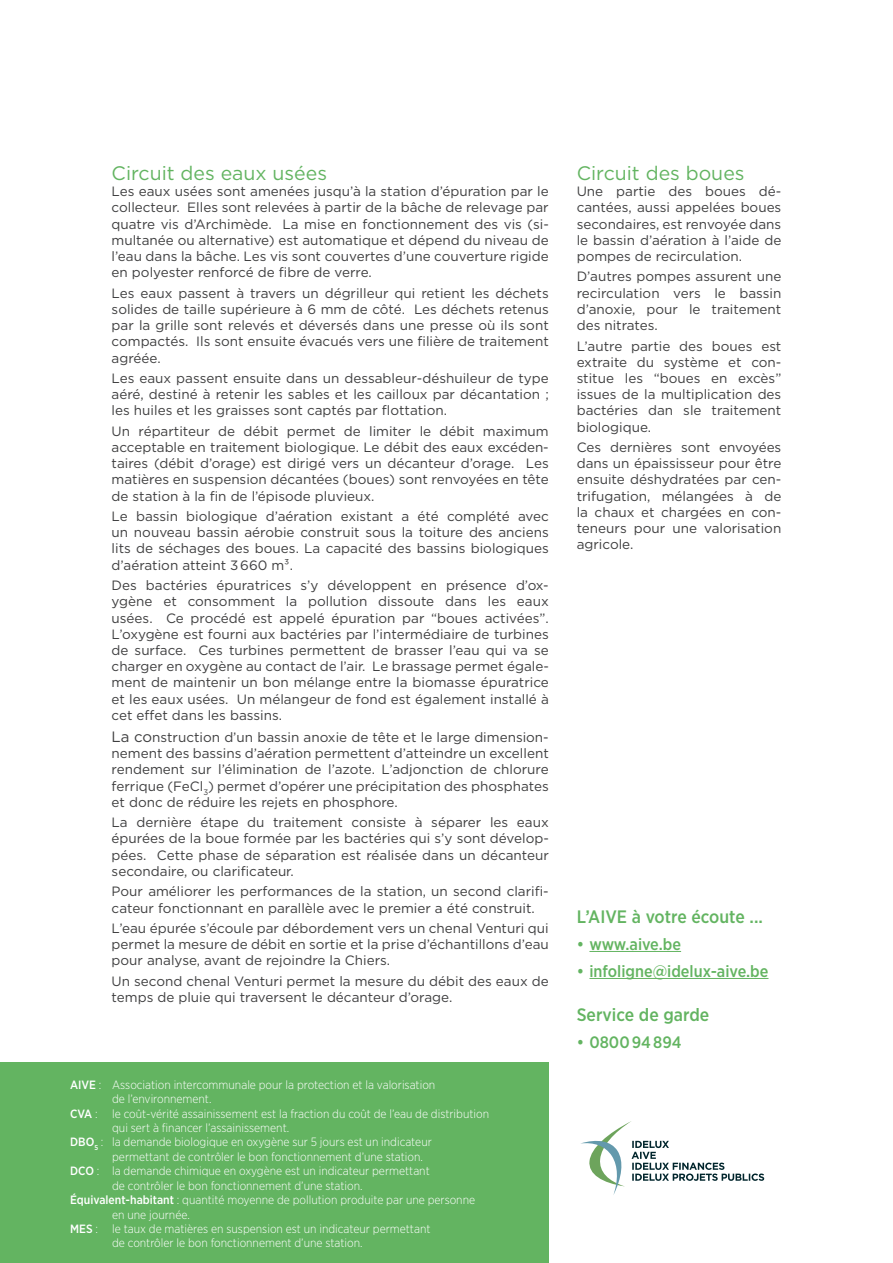
<style>
.page{position:relative;width:893px;height:1263px;background:#fff}
.page>*{position:absolute;margin:0;border:0;box-sizing:border-box;transform-origin:0 0}
.t1{font:19.5px "Gotham";color:#63b461}
.t2{font:500 18px "Gotham Narrow";color:#63b461}
.t3{font:500 16.5px "Gotham Narrow";color:#63b461}
.t4{font:13.5px/16.2px "Gotham";color:#3e3e3f;text-align:justify}
.t5{font:300 12px "Gotham Narrow";color:#fff}
.s1{font-size:15px}
.s2{font-weight:500}
</style>
<div class="page">
<hr style="left:589px;top:951px;width:92px;height:1px;background:#63b461">
<hr style="left:589px;top:978px;width:179px;height:1px;background:#63b461">
<div style="left:0;top:1062px;width:549px;height:201px;background:#63b461"></div>
<svg style="left:581px;top:1121px;width:183px;height:74px"></svg>
<h1 class="t1" style="left:112px;top:161px;width:217px">Circuit des eaux usées</h1>
<p class="t4" style="left:112px;top:183px;width:439px">Les eaux usées sont amenées jusqu’à la station d’épuration par le collecteur. Elles sont relevées à partir de la bâche de relevage par quatre vis d’Archimède. La mise en fonctionnement des vis (si&shy;multanée ou alternative) est automatique et dépend du niveau de l’eau dans la bâche. Les vis sont couvertes d’une couverture rigide en polyester renforcé de fibre de verre.</p>
<p class="t4" style="left:112px;top:284px;width:439px">Les eaux passent à travers un dégrilleur qui retient les déchets solides de taille supérieure à 6 mm de côté. Les déchets retenus par la grille sont relevés et déversés dans une presse où ils sont compactés. Ils sont ensuite évacués vers une filière de traitement agréée.</p>
<p class="t4" style="left:112px;top:370px;width:439px">Les eaux passent ensuite dans un dessableur-déshuileur de type aéré, destiné à retenir les sables et les cailloux par décantation ; les huiles et les graisses sont captés par flottation.</p>
<p class="t4" style="left:112px;top:423px;width:439px">Un répartiteur de débit permet de limiter le débit maximum acceptable en traitement biologique. Le débit des eaux excéden&shy;taires (débit d’orage) est dirigé vers un décanteur d’orage. Les matières en suspension décantées (boues) sont renvoyées en tête de station à la fin de l’épisode pluvieux.</p>
<p class="t4" style="left:112px;top:508px;width:439px">Le bassin biologique d’aération existant a été complété avec un nouveau bassin aérobie construit sous la toiture des anciens lits de séchages des boues. La capacité des bassins biologiques d’aération atteint 3 660 m³.</p>
<p class="t4" style="left:112px;top:577px;width:439px">Des bactéries épuratrices s’y développent en présence d’ox&shy;ygène et consomment la pollution dissoute dans les eaux usées. Ce procédé est appelé épuration par “boues activées”.<br>L’oxygène est fourni aux bactéries par l’intermédiaire de turbines de surface. Ces turbines permettent de brasser l’eau qui va se charger en oxygène au contact de l’air. Le brassage permet égale&shy;ment de maintenir un bon mélange entre la biomasse épuratrice et les eaux usées. Un mélangeur de fond est également installé à cet effet dans les bassins.</p>
<p class="t4" style="left:112px;top:729px;width:439px"><span class="s1">La co</span>nstruction d’un bassin anoxie de tête et le large dimension&shy;nement des bassins d’aération permettent d’atteindre un excellent rendement sur l’élimination de l’azote. L’adjonction de chlorure ferrique (FeCl<sub>3</sub>) permet d’opérer une précipitation des phosphates et donc de réduire les rejets en phosphore.</p>
<p class="t4" style="left:112px;top:814px;width:439px">La dernière étape du traitement consiste à séparer les eaux épurées de la boue formée par les bactéries qui s’y sont dévelop&shy;pées. Cette phase de séparation est réalisée dans un décanteur secondaire, ou clarificateur.</p>
<p class="t4" style="left:112px;top:883px;width:439px">Pour améliorer les performances de la station, un second clarifi&shy;cateur fonctionnant en parallèle avec le premier a été construit.</p>
<p class="t4" style="left:112px;top:920px;width:439px">L’eau épurée s’écoule par débordement vers un chenal Venturi qui permet la mesure de débit en sortie et la prise d’échantillons d’eau pour analyse, avant de rejoindre la Chiers.</p>
<p class="t4" style="left:112px;top:973px;width:439px">Un second chenal Venturi permet la mesure du débit des eaux de temps de pluie qui traversent le décanteur d’orage.</p>
<p class="t5" style="left:70px;top:1077px;width:367px"><span class="s2">AIVE</span> : Association intercommunale pour la protection et la valorisation</p>
<p class="t5" style="left:112px;top:1092px;width:101px">de l’environnement.</p>
<p class="t5" style="left:70px;top:1106px;width:420px"><span class="s2">CVA</span> : le coût-vérité assainissement est la fraction du coût de l’eau de distribution</p>
<p class="t5" style="left:112px;top:1120px;width:179px">qui sert à financer l’assainissement.</p>
<p class="t5" style="left:70px;top:1135px;width:363px"><span class="s2">DBO</span><sub>5</sub> : la demande biologique en oxygène sur 5 jours est un indicateur</p>
<p class="t5" style="left:112px;top:1149px;width:312px">permettant de contrôler le bon fonctionnement d’une station.</p>
<p class="t5" style="left:70px;top:1164px;width:361px"><span class="s2">DCO</span> : la demande chimique en oxygène est un indicateur permettant</p>
<p class="t5" style="left:112px;top:1178px;width:252px">de contrôler le bon fonctionnement d’une station.</p>
<p class="t5" style="left:70px;top:1192px;width:406px"><span class="s2">Équivalent-habitant</span> : quantité moyenne de pollution produite par une personne</p>
<p class="t5" style="left:112px;top:1207px;width:79px">en une journée.</p>
<p class="t5" style="left:70px;top:1221px;width:362px"><span class="s2">MES</span> : le taux de matières en suspension est un indicateur permettant</p>
<p class="t5" style="left:112px;top:1236px;width:252px">de contrôler le bon fonctionnement d’une station.</p>
<h1 class="t1" style="left:577px;top:161px;width:169px">Circuit des boues</h1>
<p class="t4" style="left:577px;top:183px;width:206px">Une partie des boues dé&shy;cantées, aussi appelées boues secondaires, est renvoyée dans le bassin d’aération à l’aide de pompes de recirculation.</p>
<p class="t4" style="left:577px;top:268px;width:206px">D’autres pompes assurent une recirculation vers le bassin d’anoxie, pour le traitement des nitrates.</p>
<p class="t4" style="left:577px;top:337px;width:206px">L’autre partie des boues est extraite du système et con&shy;stitue les “boues en excès” issues de la multiplication des bactéries dan sle traitement biologique.</p>
<p class="t4" style="left:577px;top:439px;width:206px">Ces dernières sont envoyées dans un épaississeur pour être ensuite déshydratées par cen&shy;trifugation, mélangées à de la chaux et chargées en con&shy;teneurs pour une valorisation agricole.</p>
<h2 class="t2" style="left:577px;top:905px;width:188px">L’AIVE à votre écoute ...</h2>
<p class="t3" style="left:577px;top:933px;width:106px">• www.aive.be</p>
<p class="t3" style="left:577px;top:960px;width:193px">• infoligne@idelux-aive.be</p>
<h2 class="t2" style="left:577px;top:1003px;width:134px">Service de garde</h2>
<p class="t3" style="left:577px;top:1031px;width:106px">• 0800 94 894</p>
</div>
